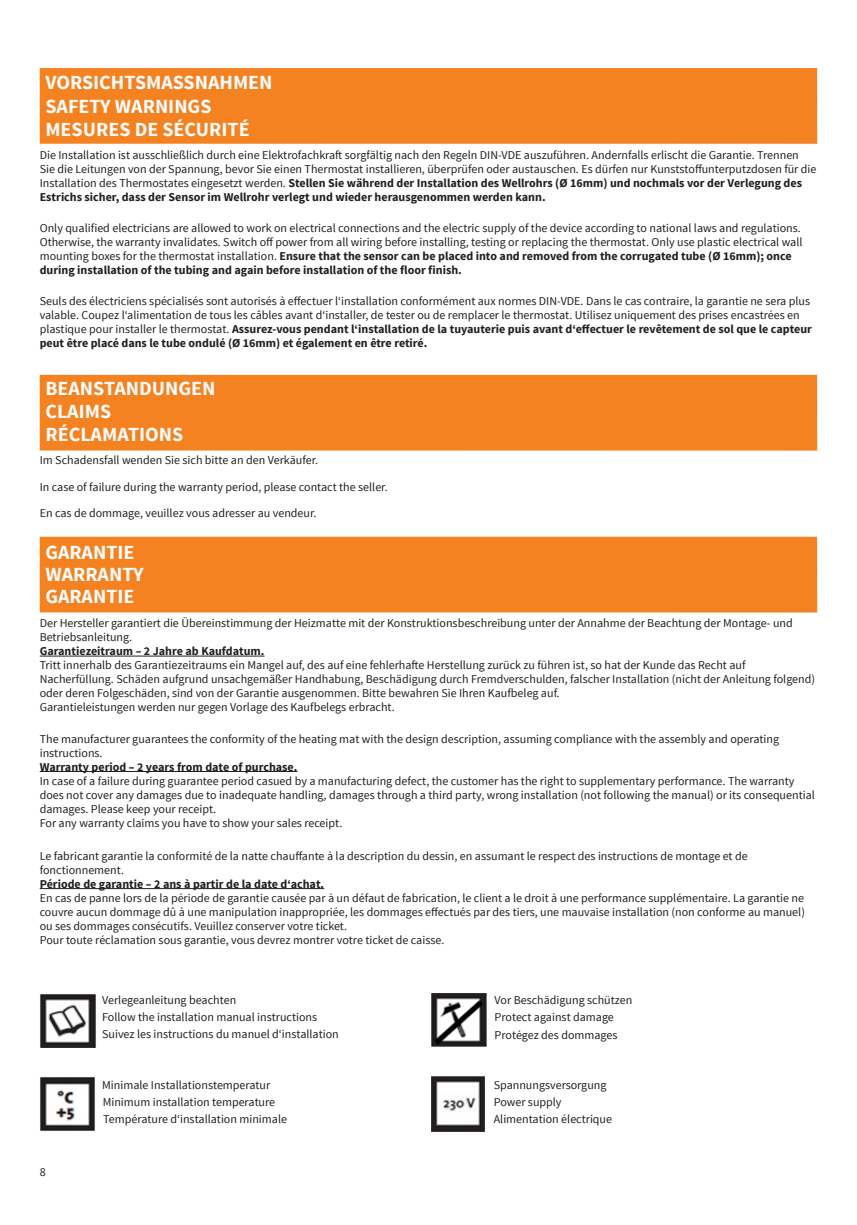
<style>
.page{position:relative;width:857px;height:1225px;background:#fff}
.page>*{position:absolute;margin:0;border:0;box-sizing:border-box;transform-origin:0 0}
.t1{font:700 20px "Source Sans Pro";color:#fcfcfc}
.t2{font:12px/14px "Source Sans Pro";color:#231f20}
.t3{font:700 12px "Source Sans Pro";color:#231f20}
.s1{font-weight:700}
</style>
<div class="page">
<div style="left:40px;top:68px;width:776px;height:76px;background:#f58220"></div>
<div style="left:40px;top:375px;width:776px;height:75px;background:#f58220"></div>
<div style="left:40px;top:537px;width:776px;height:75px;background:#f58220"></div>
<img style="left:40px;top:994px;width:56px;height:54px">
<img style="left:431px;top:993px;width:56px;height:54px">
<img style="left:40px;top:1077px;width:55px;height:54px">
<img style="left:431px;top:1076px;width:53px;height:56px">
<hr style="left:40px;top:656px;width:224px;height:1px;background:#231f20">
<hr style="left:40px;top:771px;width:257px;height:1px;background:#231f20">
<hr style="left:40px;top:888px;width:284px;height:1px;background:#231f20">
<h1 class="t1" style="left:45px;top:69px;width:228px">VORSICHTSMASSNAHMEN</h1>
<h1 class="t1" style="left:45px;top:93px;width:167px">SAFETY WARNINGS</h1>
<h1 class="t1" style="left:45px;top:116px;width:206px">MESURES DE SÉCURITÉ</h1>
<p class="t2" style="left:40px;top:148px;width:777px">Die Installation ist ausschließlich durch eine Elektrofachkraft sorgfältig nach den Regeln DIN-VDE auszuführen. Andernfalls erlischt die Garantie. Trennen Sie die Leitungen von der Spannung, bevor Sie einen Thermostat installieren, überprüfen oder austauschen. Es dürfen nur Kunststoffunterputzdosen für die Installation des Thermostates eingesetzt werden. <span class="s1">Stellen Sie während der Installation des Wellrohrs (Ø 16mm) und nochmals vor der Verlegung des Estrichs sicher, dass der Sensor im Wellrohr verlegt und wieder herausgenommen werden kann.</span></p>
<p class="t2" style="left:40px;top:221px;width:763px">Only qualified electricians are allowed to work on electrical connections and the electric supply of the device according to national laws and regulations.<br>Otherwise, the warranty invalidates. Switch off power from all wiring before installing, testing or replacing the thermostat. Only use plastic electrical wall mounting boxes for the thermostat installation. <span class="s1">Ensure that the sensor can be placed into and removed from the corrugated tube (Ø 16mm); once during installation of the tubing and again before installation of the floor finish.</span></p>
<p class="t2" style="left:40px;top:294px;width:773px">Seuls des électriciens spécialisés sont autorisés à effectuer l‘installation conformément aux normes DIN-VDE. Dans le cas contraire, la garantie ne sera plus valable. Coupez l‘alimentation de tous les câbles avant d‘installer, de tester ou de remplacer le thermostat. Utilisez uniquement des prises encastrées en plastique pour installer le thermostat. <span class="s1">Assurez-vous pendant l‘installation de la tuyauterie puis avant d‘effectuer le revêtement de sol que le capteur peut être placé dans le tube ondulé (Ø 16mm) et également en être retiré.</span></p>
<h1 class="t1" style="left:45px;top:375px;width:171px">BEANSTANDUNGEN</h1>
<h1 class="t1" style="left:45px;top:399px;width:67px">CLAIMS</h1>
<h1 class="t1" style="left:45px;top:421px;width:139px">RÉCLAMATIONS</h1>
<p class="t2" style="left:40px;top:453px;width:280px">Im Schadensfall wenden Sie sich bitte an den Verkäufer.</p>
<p class="t2" style="left:40px;top:480px;width:349px">In case of failure during the warranty period, please contact the seller.</p>
<p class="t2" style="left:40px;top:506px;width:278px">En cas de dommage, veuillez vous adresser au vendeur.</p>
<h1 class="t1" style="left:45px;top:540px;width:91px">GARANTIE</h1>
<h1 class="t1" style="left:45px;top:562px;width:100px">WARRANTY</h1>
<h1 class="t1" style="left:45px;top:584px;width:91px">GARANTIE</h1>
<p class="t2" style="left:40px;top:616px;width:754px">Der Hersteller garantiert die Übereinstimmung der Heizmatte mit der Konstruktionsbeschreibung unter der Annahme der Beachtung der Montage- und<br>Betriebsanleitung.</p>
<p class="t3" style="left:40px;top:643px;width:226px">Garantiezeitraum – 2 Jahre ab Kaufdatum.</p>
<p class="t2" style="left:40px;top:658px;width:776px">Tritt innerhalb des Garantiezeitraums ein Mangel auf, des auf eine fehlerhafte Herstellung zurück zu führen ist, so hat der Kunde das Recht auf Nacherfüllung. Schäden aufgrund unsachgemäßer Handhabung, Beschädigung durch Fremdverschulden, falscher Installation (nicht der Anleitung folgend) oder deren Folgeschäden, sind von der Garantie ausgenommen. Bitte bewahren Sie Ihren Kaufbeleg auf.<br>Garantieleistungen werden nur gegen Vorlage des Kaufbelegs erbracht.</p>
<p class="t2" style="left:40px;top:732px;width:740px">The manufacturer guarantees the conformity of the heating mat with the design description, assuming compliance with the assembly and operating instructions.</p>
<p class="t3" style="left:40px;top:759px;width:259px">Warranty period – 2 years from date of purchase.</p>
<p class="t2" style="left:40px;top:774px;width:776px">In case of a failure during guarantee period casued by a manufacturing defect, the customer has the right to supplementary performance. The warranty does not cover any damages due to inadequate handling, damages through a third party, wrong installation (not following the manual) or its consequential damages. Please keep your receipt.<br>For any warranty claims you have to show your sales receipt.</p>
<p class="t2" style="left:40px;top:849px;width:709px">Le fabricant garantie la conformité de la natte chauffante à la description du dessin, en assumant le respect des instructions de montage et de fonctionnement.</p>
<p class="t3" style="left:40px;top:876px;width:286px">Période de garantie – 2 ans à partir de la date d‘achat.</p>
<p class="t2" style="left:40px;top:891px;width:766px">En cas de panne lors de la période de garantie causée par à un défaut de fabrication, le client a le droit à une performance supplémentaire. La garantie ne couvre aucun dommage dû à une manipulation inappropriée, les dommages effectués par des tiers, une mauvaise installation (non conforme au manuel) ou ses dommages consécutifs. Veuillez conserver votre ticket.<br>Pour toute réclamation sous garantie, vous devrez montrer votre ticket de caisse.</p>
<p class="t2" style="left:102px;top:993px;width:135px">Verlegeanleitung beachten</p>
<p class="t2" style="left:494px;top:993px;width:139px">Vor Beschädigung schützen</p>
<p class="t2" style="left:102px;top:1010px;width:216px">Follow the installation manual instructions</p>
<p class="t2" style="left:494px;top:1010px;width:121px">Protect against damage</p>
<p class="t2" style="left:102px;top:1027px;width:238px">Suivez les instructions du manuel d‘installation</p>
<p class="t2" style="left:494px;top:1028px;width:124px">Protégez des dommages</p>
<p class="t2" style="left:102px;top:1078px;width:169px">Minimale Installationstemperatur</p>
<p class="t2" style="left:493px;top:1078px;width:114px">Spannungsversorgung</p>
<p class="t2" style="left:103px;top:1095px;width:174px">Minimum installation temperature</p>
<p class="t2" style="left:493px;top:1095px;width:69px">Power supply</p>
<p class="t2" style="left:40px;top:1164px;width:7px">8</p>
<p class="t2" style="left:103px;top:1112px;width:185px">Température d‘installation minimale</p>
<p class="t2" style="left:493px;top:1112px;width:120px">Alimentation électrique</p>
</div>
